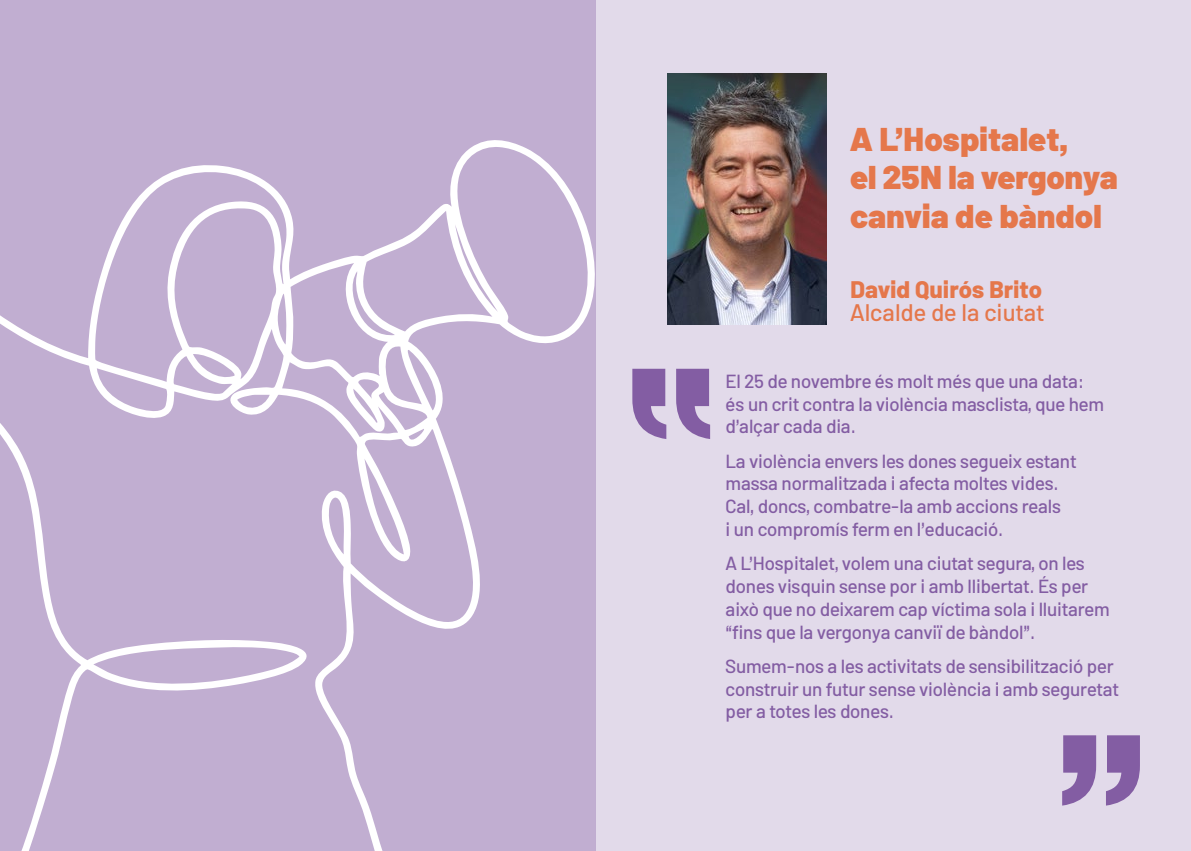
<style>
.page{position:relative;width:1191px;height:851px;background:#fff}
.page>*{position:absolute;margin:0;border:0;box-sizing:border-box;transform-origin:0 0}
.t1{font:900 33px/38px "Elahac";color:#e5774b}
.t2{font:500 24px "Elahac";color:#e5774b}
.t3{font:800 24px "Elahac";color:#e5774b}
.t4{font:500 19px/22.8px "Elahac";letter-spacing:-.01em;color:#835da3}
</style>
<div class="page">
<div style="left:595px;top:0;width:596px;height:850px;background:#e2daea"></div>
<img style="left:667px;top:73px;width:160px;height:251px">
<div style="left:0;top:0;width:595px;height:78px;background:#c1aed1"></div>
<svg style="left:0;top:78px;width:596px;height:772px;fill:#c1aed1"></svg>
<svg style="left:1062px;top:735px;width:78px;height:70px"></svg>
<svg style="left:632px;top:369px;width:78px;height:70px"></svg>
<h1 class="t1" style="left:850px;top:118px;width:269px">A L’Hospitalet,<br>el 25N la vergonya canvia de bàndol</h1>
<p class="t3" style="left:850px;top:271px;width:193px">David Quirós Brito</p>
<p class="t2" style="left:850px;top:295px;width:196px">Alcalde de la ciutat</p>
<p class="t4" style="left:725px;top:368px;width:380px">El 25 de novembre és molt més que una data: és un crit contra la violència masclista, que hem d’alçar cada dia.</p>
<p class="t4" style="left:725px;top:448px;width:352px">La violència envers les dones segueix estant massa normalitzada i afecta moltes vides.<br>Cal, doncs, combatre-la amb accions reals<br>i un compromís ferm en l’educació.</p>
<p class="t4" style="left:725px;top:550px;width:386px">A L’Hospitalet, volem una ciutat segura, on les dones visquin sense por i amb llibertat. És per això que no deixarem cap víctima sola i lluitarem “fins que la vergonya canviï de bàndol”.</p>
<p class="t4" style="left:725px;top:653px;width:395px">Sumem-nos a les activitats de sensibilització per construir un futur sense violència i amb seguretat per a totes les dones.</p>
</div>
